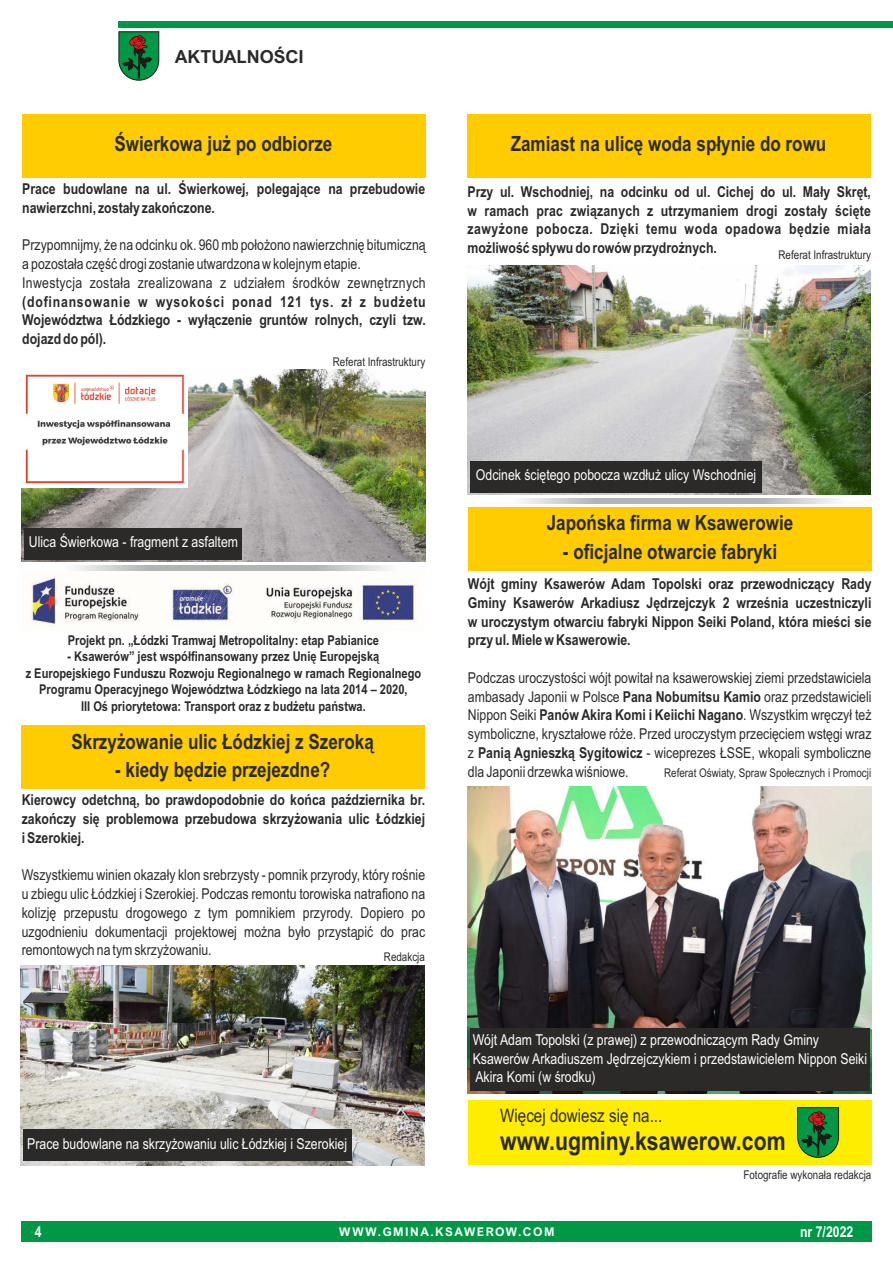
<style>
.page{position:relative;width:893px;height:1263px;background:#fff}
.page>*{position:absolute;margin:0;border:0;box-sizing:border-box;transform-origin:0 0}
.t1{font:700 25.95px "Arial Narrow";color:#2b2a29}
.t2{font:700 21px "Arial Narrow";color:#2b2a29}
.t3{font:18.6px "Arial Narrow";color:#2b2a29}
.t4{font:700 18px "Arial Nova";color:#2b2a29}
.t5{font:15px/18.8px "Arial Narrow";color:#2b2a29;text-align:justify}
.t6{font:700 15px/18.8px "Arial Narrow";color:#2b2a29;text-align:justify}
.t7{font:15px/18.8px "Arial Narrow";color:#fefefe}
.t8{font:700 15px "Arial Narrow";color:#fefefe}
.t9{font:700 13.5px/16.5px "Arial Narrow";color:#2b2a29;text-align:center}
.t10{font:12px "Arial Narrow";color:#2b2a29}
.t11{font:700 12px "Arial Nova";letter-spacing:.125em;color:#fefefe}
.s1{font-weight:700}
</style>
<div class="page">
<div style="left:21px;top:1221px;width:851px;height:21px;background:#009846"></div>
<div style="left:119px;top:21px;width:774px;height:6px;background:#009846"></div>
<svg style="left:118px;top:31px;width:41px;height:50px;background:#2d7e4c"></svg>
<div style="left:22px;top:114px;width:404px;height:64px;background:#fecc00"></div>
<div style="left:468px;top:507px;width:404px;height:64px;background:#fecc00"></div>
<div style="left:467px;top:114px;width:404px;height:64px;background:#fecc00"></div>
<svg style="left:521px;top:499px;width:315px;height:4px"></svg>
<img style="left:468px;top:786px;width:403px;height:307px">
<div style="left:470px;top:1028px;width:399px;height:63px;background:#2b2a29"></div>
<div style="left:468px;top:1100px;width:404px;height:64px;background:#ffed00"></div>
<svg style="left:797px;top:1107px;width:42px;height:51px;background:#2a7b31"></svg>
<img style="left:22px;top:370px;width:404px;height:191px">
<div style="left:24px;top:527px;width:217px;height:32px;background:#2b2a29"></div>
<img style="left:22px;top:371px;width:166px;height:116px">
<img style="left:468px;top:265px;width:403px;height:230px">
<div style="left:470px;top:460px;width:292px;height:32px;background:#2b2a29"></div>
<div style="left:21px;top:725px;width:404px;height:64px;background:#fecc00"></div>
<img style="left:20px;top:965px;width:404px;height:201px">
<div style="left:23px;top:1129px;width:328px;height:32px;background:#2b2a29"></div>
<img style="left:30px;top:570px;width:388px;height:57px">
<svg style="left:75px;top:566px;width:315px;height:4px"></svg>
<p class="t4" style="left:175px;top:50px;width:130px">AKTUALNOŚCI</p>
<h2 class="t2" style="left:114px;top:136px;width:219px">Świerkowa już po odbiorze</h2>
<p class="t6" style="left:22px;top:181px;width:404px">Prace budowlane na ul. Świerkowej, polegające na przebudowie nawierzchni, zostały zakończone.</p>
<p class="t5" style="left:22px;top:237px;width:405px;text-align:left">Przypomnijmy, że na odcinku ok. 960 mb położono nawierzchnię bitumiczną a pozostała część drogi zostanie utwardzona w kolejnym etapie.<br>Inwestycja została zrealizowana z udziałem środków zewnętrznych</p>
<p class="t6" style="left:22px;top:293px;width:405px">(dofinansowanie w wysokości ponad 121 tys. zł z budżetu Województwa Łódzkiego - wyłączenie gruntów rolnych, czyli tzw. dojazd do pól).</p>
<p class="t7" style="left:29px;top:534px;width:211px">Ulica Świerkowa - fragment z asfaltem</p>
<p class="t10" style="left:333px;top:357px;width:94px">Referat Infrastruktury</p>
<p class="t9" style="left:68px;top:633px;width:313px">Projekt pn. „Łódzki Tramwaj Metropolitalny: etap Pabianice</p>
<p class="t9" style="left:26px;top:649px;width:397px">- Ksawerów” jest współfinansowany przez Unię Europejską<br>z Europejskiego Funduszu Rozwoju Regionalnego w ramach Regionalnego Programu Operacyjnego Województwa Łódzkiego na lata 2014 – 2020,<br>III Oś priorytetowa: Transport oraz z budżetu państwa.</p>
<h2 class="t2" style="left:71px;top:733px;width:304px">Skrzyżowanie ulic Łódzkiej z Szeroką</h2>
<h2 class="t2" style="left:115px;top:762px;width:217px">- kiedy będzie przejezdne?</h2>
<p class="t6" style="left:22px;top:792px;width:405px">Kierowcy odetchną, bo prawdopodobnie do końca października br. zakończy się problemowa przebudowa skrzyżowania ulic Łódzkiej i Szerokiej.</p>
<p class="t5" style="left:22px;top:867px;width:405px">Wszystkiemu winien okazały klon srebrzysty - pomnik przyrody, który rośnie u zbiegu ulic Łódzkiej i Szerokiej. Podczas remontu torowiska natrafiono na kolizję przepustu drogowego z tym pomnikiem przyrody. Dopiero po uzgodnieniu dokumentacji projektowej można było przystąpić do prac remontowych na tym skrzyżowaniu.</p>
<p class="t10" style="left:384px;top:952px;width:43px">Redakcja</p>
<p class="t7" style="left:27px;top:1135px;width:321px">Prace budowlane na skrzyżowaniu ulic Łódzkiej i Szerokiej</p>
<h2 class="t2" style="left:511px;top:136px;width:317px">Zamiast na ulicę woda spłynie do rowu</h2>
<p class="t6" style="left:467px;top:184px;width:405px">Przy ul. Wschodniej, na odcinku od ul. Cichej do ul. Mały Skręt, w ramach prac związanych z utrzymaniem drogi zostały ścięte zawyżone pobocza. Dzięki temu woda opadowa będzie miała możliwość spływu do rowów przydrożnych.</p>
<p class="t10" style="left:778px;top:251px;width:94px">Referat Infrastruktury</p>
<p class="t7" style="left:476px;top:467px;width:282px">Odcinek ściętego pobocza wzdłuż ulicy Wschodniej</p>
<h2 class="t2" style="left:547px;top:515px;width:248px">Japońska firma w Ksawerowie</h2>
<h2 class="t2" style="left:563px;top:544px;width:216px">- oficjalne otwarcie fabryki</h2>
<p class="t6" style="left:468px;top:576px;width:405px">Wójt gminy Ksawerów Adam Topolski oraz przewodniczący Rady Gminy Ksawerów Arkadiusz Jędrzejczyk 2 września uczestniczyli w uroczystym otwarciu fabryki Nippon Seiki Poland, która mieści sie przy ul. Miele w Ksawerowie.</p>
<p class="t5" style="left:468px;top:669px;width:405px">Podczas uroczystości wójt powitał na ksawerowskiej ziemi przedstawiciela ambasady Japonii w Polsce <span class="s1">Pana Nobumitsu Kamio</span> oraz przedstawicieli Nippon Seiki <span class="s1">Panów Akira Komi i Keiichi Nagano</span>. Wszystkim wręczył też symboliczne, kryształowe róże. Przed uroczystym przecięciem wstęgi wraz z <span class="s1">Panią Agnieszką Sygitowicz</span> - wiceprezes ŁSSE, wkopali symboliczne dla Japonii drzewka wiśniowe.</p>
<p class="t10" style="left:664px;top:769px;width:209px">Referat Oświaty, Spraw Społecznych i Promocji</p>
<p class="t7" style="left:473px;top:1032px;width:396px">Wójt Adam Topolski (z prawej) z przewodniczącym Rady Gminy<br>Ksawerów Arkadiuszem Jędrzejczykiem i przedstawicielem Nippon Seiki<br>Akira Komi (w środku)</p>
<p class="t3" style="left:500px;top:1109px;width:164px">Więcej dowiesz się na...</p>
<h1 class="t1" style="left:500px;top:1131px;width:287px">www.ugminy.ksawerow.com</h1>
<p class="t10" style="left:743px;top:1171px;width:129px">Fotografie wykonała redakcja</p>
<p class="t8" style="left:35px;top:1226px;width:8px">4</p>
<p class="t11" style="left:339px;top:1227px;width:217px">WWW.GMINA.KSAWEROW.COM</p>
<p class="t8" style="left:800px;top:1226px;width:55px">nr 7/2022</p>
</div>
